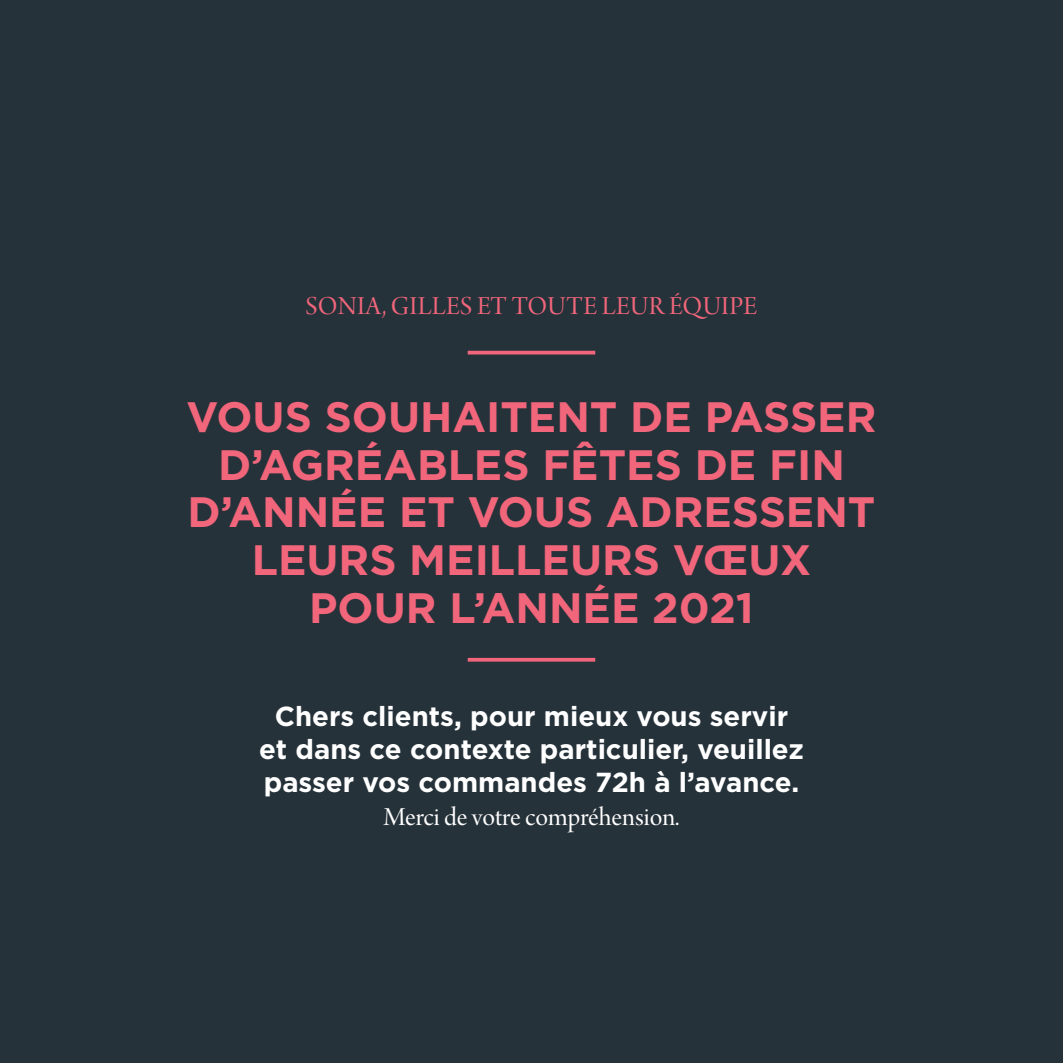
<style>
.page{position:relative;width:1063px;height:1063px;background:#26323a}
.page>*{position:absolute;margin:0;border:0;box-sizing:border-box;transform-origin:0 0}
.t1{font:700 42.5px/47.5px "Gotham";color:#f1667b;text-align:center}
.t2{font:700 27.5px/33px "Gotham";color:#fff;text-align:center}
.t3{font:27.5px "Arno Pro Display";letter-spacing:.01em;color:#f1667b}
.t4{font:27.5px "Arno Pro Display";color:#fff}
</style>
<div class="page">
<svg style="left:468px;top:351px;width:127px;height:4px"></svg>
<svg style="left:468px;top:658px;width:127px;height:4px"></svg>
<p class="t3" style="left:305px;top:291px;width:454px">SONIA, GILLES ET TOUTE LEUR ÉQUIPE</p>
<h1 class="t1" style="left:187px;top:393px;width:691px">VOUS SOUHAITENT DE PASSER<br>D’AGRÉABLES FÊTES DE FIN<br>D’ANNÉE ET VOUS ADRESSENT<br>LEURS MEILLEURS VŒUX<br>POUR L’ANNÉE 2021</h1>
<p class="t2" style="left:259px;top:700px;width:546px">Chers clients, pour mieux vous servir et dans ce contexte particulier, veuillez passer vos commandes 72h à l’avance.</p>
<p class="t4" style="left:383px;top:802px;width:298px">Merci de votre compréhension.</p>
</div>
